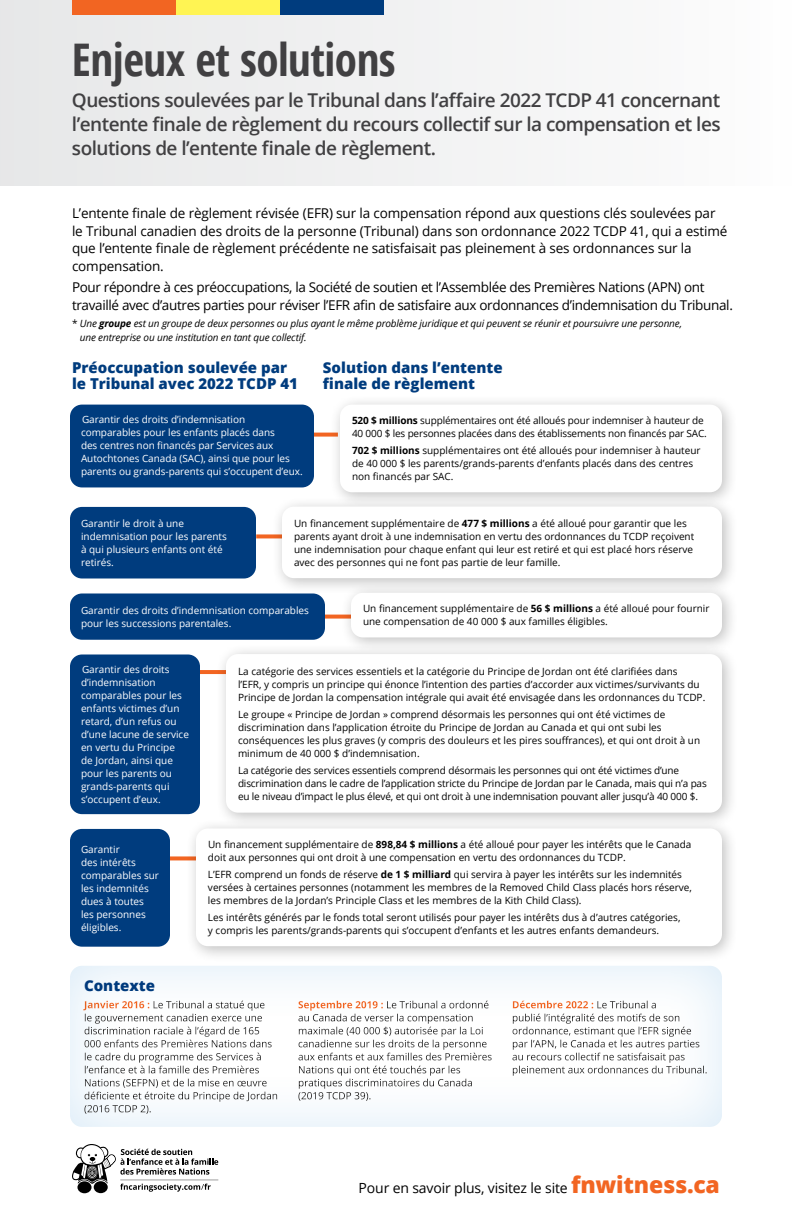
<style>
.page{position:relative;width:792px;height:1224px;background:#fff}
.page>*{position:absolute;margin:0;border:0;box-sizing:border-box;transform-origin:0 0}
.t1{font:700 condensed 45px "Open Sans";letter-spacing:-.01em;color:#414042}
.t2{font:600 19px/24px "Open Sans";letter-spacing:-.03em;color:#414042;text-align:justify}
.t3{font:800 15px/16px "Open Sans";color:#003c7e}
.t4{font:14px "Open Sans";letter-spacing:-.01em;color:#000}
.t5{font:13.5px/17.5px "Open Sans";letter-spacing:-.01em;color:#000}
.t6{font:10px/13px "Open Sans";color:#000}
.t7{font:10px/13px "Open Sans";color:#fff}
.t8{font:italic 10px/13.5px "Open Sans";letter-spacing:-.015em;color:#000}
.s1{font-style:normal}
.s2{font-weight:700}
.s3{font-weight:800;font-size:23px;color:#f26522}
</style>
<div class="page">
<div style="left:0;top:0;width:792px;height:186px;background:#f1f2f2"></div>
<div style="left:69px;top:965px;width:653px;height:162px;background:#7db9e5;opacity:.3"></div>
<div style="left:72px;top:0;width:104px;height:15px;background:#f26522"></div>
<div style="left:176px;top:0;width:104px;height:15px;background:#fff453"></div>
<div style="left:280px;top:0;width:104px;height:15px;background:#003c7e"></div>
<svg style="left:314px;top:433px;width:15px;height:4px"></svg>
<div style="left:70px;top:405px;width:244px;height:82px;background:#003c7e;border-radius:12px"></div>
<div style="left:329px;top:394px;width:409px;height:115px;background:#000;opacity:.25"></div>
<div style="left:340px;top:405px;width:382px;height:87px;background:#fff;border-radius:12px"></div>
<svg style="left:256px;top:534px;width:15px;height:4px"></svg>
<div style="left:70px;top:507px;width:186px;height:72px;background:#003c7e;border-radius:12px"></div>
<div style="left:271px;top:496px;width:467px;height:99px;background:#000;opacity:.25"></div>
<div style="left:282px;top:507px;width:440px;height:71px;background:#fff;border-radius:12px"></div>
<svg style="left:325px;top:615px;width:15px;height:4px"></svg>
<div style="left:70px;top:593px;width:255px;height:47px;background:#003c7e;border-radius:12px"></div>
<div style="left:340px;top:582px;width:399px;height:72px;background:#000;opacity:.25"></div>
<div style="left:351px;top:593px;width:371px;height:44px;background:#fff;border-radius:12px"></div>
<hr style="left:190px;top:670px;width:71px;height:4px;background:#f26522">
<div style="left:70px;top:655px;width:130px;height:159px;background:#003c7e;border-radius:12px"></div>
<div style="left:215px;top:643px;width:523px;height:186px;background:#000;opacity:.25"></div>
<div style="left:226px;top:654px;width:496px;height:159px;background:#fff;border-radius:12px"></div>
<svg style="left:170px;top:856px;width:15px;height:4px"></svg>
<div style="left:70px;top:829px;width:100px;height:118px;background:#003c7e;border-radius:12px"></div>
<div style="left:185px;top:818px;width:553px;height:145px;background:#000;opacity:.25"></div>
<div style="left:196px;top:828px;width:526px;height:118px;background:#fff;border-radius:12px"></div>
<div style="left:77px;top:1181px;width:15px;height:12px;background:#000;border-radius:50%"></div>
<svg style="left:72px;top:1144px;width:146px;height:48px"></svg>
<h1 class="t1" style="left:72px;top:29px;width:325px">Enjeux et solutions</h1>
<h2 class="t2" style="left:72px;top:88px;width:650px">Questions soulevées par le Tribunal dans l’affaire 2022 TCDP 41 concernant l’entente finale de règlement du recours collectif sur la compensation et les solutions de l’entente finale de règlement.</h2>
<p class="t5" style="left:72px;top:204px;width:657px">L’entente finale de règlement révisée (EFR) sur la compensation répond aux questions clés soulevées par le Tribunal canadien des droits de la personne (Tribunal) dans son ordonnance 2022 TCDP 41, qui a estimé que l’entente finale de règlement précédente ne satisfaisait pas pleinement à ses ordonnances sur la compensation.</p>
<h3 class="t5" style="left:72px;top:278px;width:662px">Pour répondre à ces préoccupations, la Société de soutien et l’Assemblée des Premières Nations (APN) ont travaillé avec d’autres parties pour réviser l’EFR afin de satisfaire aux ordonnances d’indemnisation du Tribunal.</h3>
<p class="t8" style="left:80px;top:317px;width:604px;text-indent:-8px"><span class="s1">*</span> Une <span class="s2">groupe</span> est un groupe de deux personnes ou plus ayant le même problème juridique et qui peuvent se réunir et poursuivre une personne, une entreprise ou une institution en tant que collectif.</p>
<h3 class="t3" style="left:72px;top:358px;width:228px">Préoccupation soulevée par le Tribunal avec 2022 TCDP 41</h3>
<h3 class="t3" style="left:323px;top:358px;width:181px">Solution dans l’entente finale de règlement</h3>
<p class="t7" style="left:81px;top:413px;width:223px">Garantir des droits d’indemnisation comparables pour les enfants placés dans<br>des centres non financés par Services aux Autochtones Canada (SAC), ainsi que pour les parents ou grands-parents qui s’occupent d’eux.</p>
<p class="t6" style="left:352px;top:414px;width:356px"><span class="s2">520 $ millions</span> supplémentaires ont été alloués pour indemniser à hauteur de<br>40 000 $ les personnes placées dans des établissements non financés par SAC.</p>
<p class="t6" style="left:352px;top:444px;width:350px"><span class="s2">702 $ millions</span> supplémentaires ont été alloués pour indemniser à hauteur de 40 000 $ les parents/grands-parents d’enfants placés dans des centres non financés par SAC.</p>
<p class="t7" style="left:81px;top:517px;width:147px">Garantir le droit à une indemnisation pour les parents à qui plusieurs enfants ont été retirés.</p>
<p class="t6" style="left:294px;top:516px;width:402px">Un financement supplémentaire de <span class="s2">477 $ millions</span> a été alloué pour garantir que les parents ayant droit à une indemnisation en vertu des ordonnances du TCDP reçoivent une indemnisation pour chaque enfant qui leur est retiré et qui est placé hors réserve avec des personnes qui ne font pas partie de leur famille.</p>
<p class="t7" style="left:81px;top:604px;width:230px">Garantir des droits d’indemnisation comparables pour les successions parentales.</p>
<p class="t6" style="left:363px;top:602px;width:348px">Un financement supplémentaire de <span class="s2">56 $ millions</span> a été alloué pour fournir une compensation de 40 000 $ aux familles éligibles.</p>
<p class="t7" style="left:81px;top:663px;width:109px">Garantir des droits d’indemnisation comparables pour les enfants victimes d’un retard, d’un refus ou d’une lacune de service en vertu du Principe de Jordan, ainsi que pour les parents ou grands-parents qui s’occupent d’eux.</p>
<p class="t6" style="left:238px;top:664px;width:469px">La catégorie des services essentiels et la catégorie du Principe de Jordan ont été clarifiées dans<br>l’EFR, y compris un principe qui énonce l’intention des parties d’accorder aux victimes/survivants du<br>Principe de Jordan la compensation intégrale qui avait été envisagée dans les ordonnances du TCDP.</p>
<p class="t6" style="left:238px;top:707px;width:464px">Le groupe « Principe de Jordan » comprend désormais les personnes qui ont été victimes de discrimination dans l’application étroite du Principe de Jordan au Canada et qui ont subi les conséquences les plus graves (y compris des douleurs et les pires souffrances), et qui ont droit à un minimum de 40 000 $ d’indemnisation.</p>
<p class="t6" style="left:238px;top:763px;width:470px">La catégorie des services essentiels comprend désormais les personnes qui ont été victimes d’une discrimination dans le cadre de l’application stricte du Principe de Jordan par le Canada, mais qui n’a pas eu le niveau d’impact le plus élevé, et qui ont droit à une indemnisation pouvant aller jusqu’à 40 000 $.</p>
<p class="t7" style="left:81px;top:842px;width:79px">Garantir<br>des intérêts comparables sur les indemnités dues à toutes les personnes éligibles.</p>
<p class="t6" style="left:208px;top:838px;width:485px">Un financement supplémentaire de <span class="s2">898,84 $ millions</span> a été alloué pour payer les intérêts que le Canada doit aux personnes qui ont droit à une compensation en vertu des ordonnances du TCDP.</p>
<p class="t6" style="left:208px;top:868px;width:486px">L’EFR comprend un fonds de réserve <span class="s2">de 1 $ milliard</span> qui servira à payer les intérêts sur les indemnités versées à certaines personnes (notamment les membres de la Removed Child Class placés hors réserve, les membres de la Jordan’s Principle Class et les membres de la Kith Child Class).</p>
<p class="t6" style="left:208px;top:911px;width:474px">Les intérêts générés par le fonds total seront utilisés pour payer les intérêts dus à d’autres catégories, y compris les parents/grands-parents qui s’occupent d’enfants et les autres enfants demandeurs.</p>
<h3 class="t3" style="left:84px;top:977px;width:73px">Contexte</h3>
<h3 class="t4" style="left:359px;top:1179px;width:363px">Pour en savoir plus, visitez le site <span class="s3">fnwitness.ca</span></h3>
</div>
